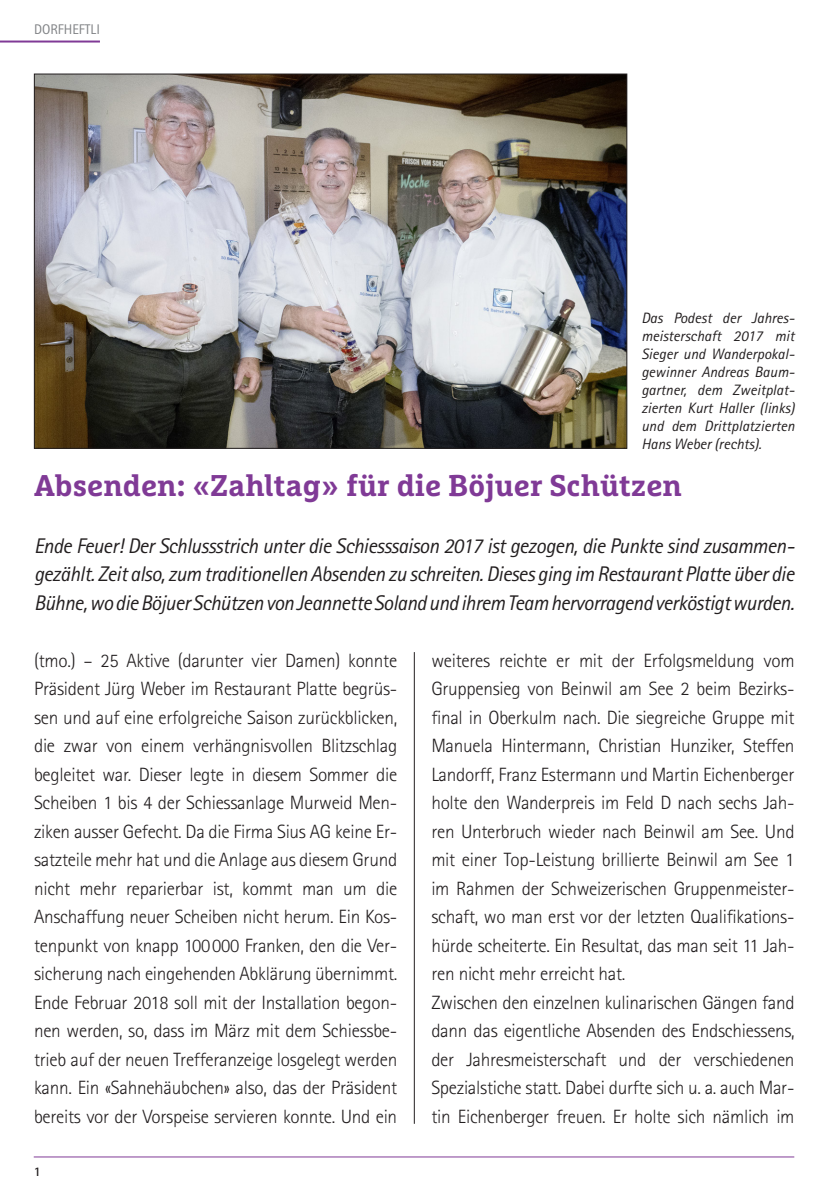
<style>
.page{position:relative;width:840px;height:1191px;background:#fff}
.page>*{position:absolute;margin:0;border:0;box-sizing:border-box;transform-origin:0 0}
.t1{font:700 30px "Marselis Slab Pro";color:#803a96}
.t2{font:italic 21.2px/28.4px "Rotis Sans Serif";letter-spacing:-.025em;color:#231f20;text-align:justify}
.t3{font:300 19.2px/28.6px "Rotis Sans Serif";letter-spacing:-.015em;color:#231f20;text-align:justify}
.t4{font:italic 15px/18px "Rotis Sans Serif";color:#231f20;text-align:justify}
.t5{font:14px "Rotis Sans Serif";color:#808285}
.t6{font:700 13.2px "Rotis Sans Serif";color:#231f20}
</style>
<div class="page">
<hr style="left:0;top:41px;width:100px;height:2px;background:#803a96">
<hr style="left:34px;top:1156px;width:759px;height:1px;background:#803a96">
<hr style="left:414px;top:652px;width:1px;height:471px;background:#231f20">
<img style="left:36px;top:76px;width:588px;height:370px">
<p class="t5" style="left:34px;top:21px;width:67px">DORFHEFTLI</p>
<p class="t4" style="left:641px;top:309px;width:155px">Das Podest der Jahres&shy;meisterschaft 2017 mit Sieger und Wanderpokal&shy;gewinner Andreas Baum&shy;gartner, dem Zweitplat&shy;zierten Kurt Haller (links) und dem Drittplatzierten Hans Weber (rechts).</p>
<p class="t1" style="left:34px;top:466px;width:649px">Absenden: «Zahltag» für die Böjuer Schützen</p>
<p class="t2" style="left:34px;top:531px;width:761px">Ende Feuer! Der Schlussstrich unter die Schiesssaison 2017 ist gezogen, die Punkte sind zusammen&shy;gezählt. Zeit also, zum traditionellen Absenden zu schreiten. Dieses ging im Restaurant Platte über die Bühne, wo die Böjuer Schützen von Jeannette Soland und ihrem Team hervorragend verköstigt wurden.</p>
<p class="t3" style="left:34px;top:646px;width:364px">(tmo.) – 25 Aktive (darunter vier Damen) konnte Präsident Jürg Weber im Restaurant Platte begrüs&shy;sen und auf eine erfolgreiche Saison zurückblicken, die zwar von einem verhängnisvollen Blitzschlag begleitet war. Dieser legte in diesem Sommer die Scheiben 1 bis 4 der Schiessanlage Murweid Men&shy;ziken ausser Gefecht. Da die Firma Sius AG keine Er&shy;satzteile mehr hat und die Anlage aus diesem Grund nicht mehr reparierbar ist, kommt man um die Anschaffung neuer Scheiben nicht herum. Ein Kos&shy;tenpunkt von knapp 100000 Franken, den die Ver&shy;sicherung nach eingehenden Abklärung übernimmt.<br>Ende Februar 2018 soll mit der Installation begon&shy;nen werden, so, dass im März mit dem Schiessbe&shy;trieb auf der neuen Trefferanzeige losgelegt werden kann. Ein «Sahnehäubchen» also, das der Präsident bereits vor der Vorspeise servieren konnte. Und ein</p>
<p class="t3" style="left:431px;top:646px;width:364px">weiteres reichte er mit der Erfolgsmeldung vom Gruppensieg von Beinwil am See 2 beim Bezirks&shy;final in Oberkulm nach. Die siegreiche Gruppe mit Manuela Hintermann, Christian Hunziker, Steffen Landorff, Franz Estermann und Martin Eichenberger holte den Wanderpreis im Feld D nach sechs Jah&shy;ren Unterbruch wieder nach Beinwil am See. Und mit einer Top-Leistung brillierte Beinwil am See 1 im Rahmen der Schweizerischen Gruppenmeister&shy;schaft, wo man erst vor der letzten Qualifikations&shy;hürde scheiterte. Ein Resultat, das man seit 11 Jah&shy;ren nicht mehr erreicht hat.</p>
<p class="t3" style="left:431px;top:988px;width:364px">Zwischen den einzelnen kulinarischen Gängen fand dann das eigentliche Absenden des Endschiessens, der Jahresmeisterschaft und der verschiedenen Spezialstiche statt. Dabei durfte sich u. a. auch Mar&shy;tin Eichenberger freuen. Er holte sich nämlich im</p>
<p class="t6" style="left:34px;top:1163px;width:9px">1</p>
</div>
